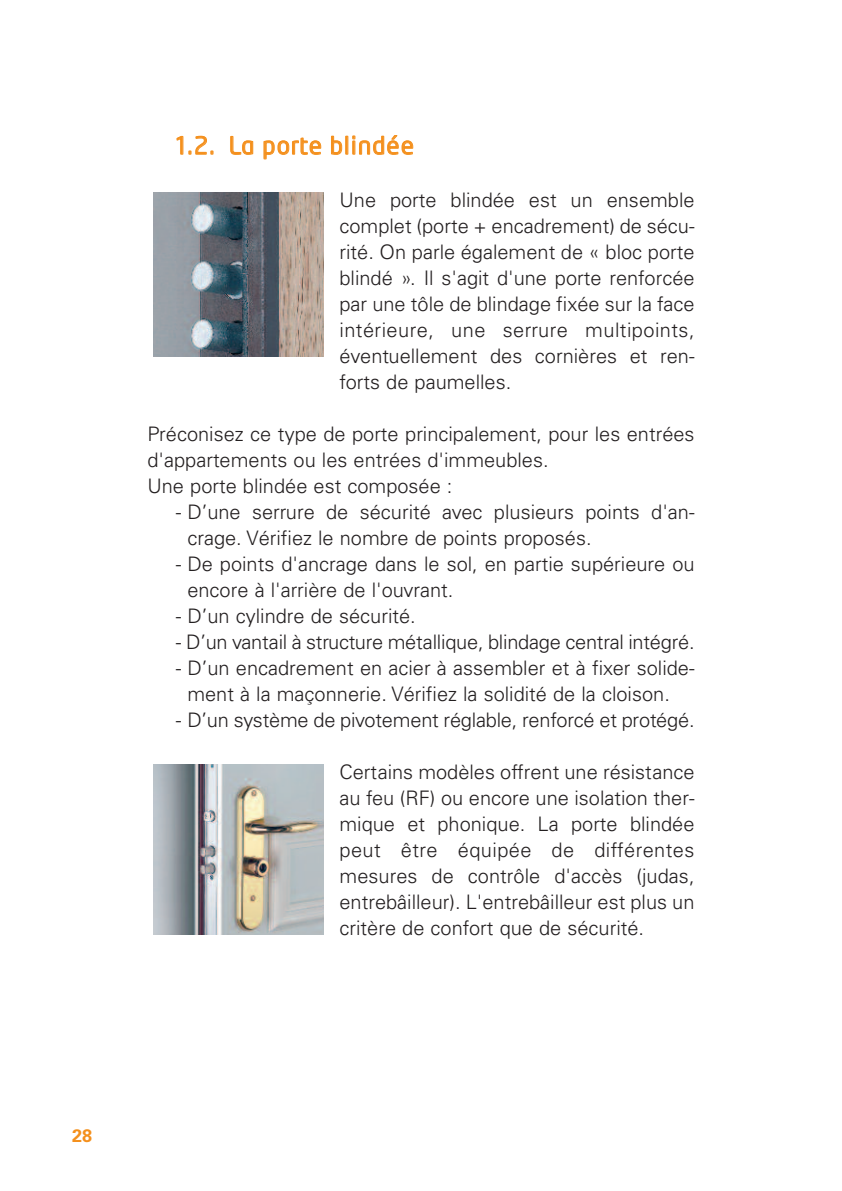
<style>
.page{position:relative;width:842px;height:1191px;background:#fff}
.page>*{position:absolute;margin:0;border:0;box-sizing:border-box;transform-origin:0 0}
.t1{font:24px "Neo Tech";letter-spacing:.04em;color:#f4901d}
.t2{font:300 20px/26px "Univers";color:#231f20}
.t3{font:700 18px "Univers";color:#f4901d}
</style>
<div class="page">
<img style="left:153px;top:764px;width:170px;height:170px">
<img style="left:153px;top:192px;width:170px;height:165px">
<p class="t1" style="left:176px;top:136px;width:240px">1.2. La porte blindée</p>
<p class="t2" style="left:339px;top:188px;width:357px;text-align:justify">Une porte blindée est un ensemble complet (porte + encadrement) de sécu&shy;rité. On parle également de « bloc porte blindé ». Il s'agit d'une porte renforcée par une tôle de blindage fixée sur la face intérieure, une serrure multipoints, éventuellement des cornières et ren&shy;forts de paumelles.</p>
<p class="t2" style="left:147px;top:422px;width:549px">Préconisez ce type de porte principalement, pour les entrées d'appartements ou les entrées d'immeubles.<br>Une porte blindée est composée :</p>
<p class="t2" style="left:187px;top:500px;width:509px;text-indent:-12px">- D’une serrure de sécurité avec plusieurs points d'an&shy;crage. Vérifiez le nombre de points proposés.</p>
<p class="t2" style="left:187px;top:552px;width:509px;text-indent:-12px">- De points d'ancrage dans le sol, en partie supérieure ou encore à l'arrière de l'ouvrant.</p>
<p class="t2" style="left:176px;top:604px;width:242px">- D’un cylindre de sécurité.</p>
<p class="t2" style="left:176px;top:630px;width:520px">- D’un vantail à structure métallique, blindage central intégré.</p>
<p class="t2" style="left:187px;top:656px;width:509px;text-indent:-12px">- D’un encadrement en acier à assembler et à fixer solide&shy;ment à la maçonnerie. Vérifiez la solidité de la cloison.</p>
<p class="t2" style="left:176px;top:708px;width:520px">- D’un système de pivotement réglable, renforcé et protégé.</p>
<p class="t2" style="left:339px;top:760px;width:357px;text-align:justify">Certains modèles offrent une résistance au feu (RF) ou encore une isolation ther&shy;mique et phonique. La porte blindée peut être équipée de différentes mesures de contrôle d'accès (judas, entrebâilleur). L'entrebâilleur est plus un critère de confort que de sécurité.</p>
<p class="t3" style="left:72px;top:1128px;width:22px">28</p>
</div>
